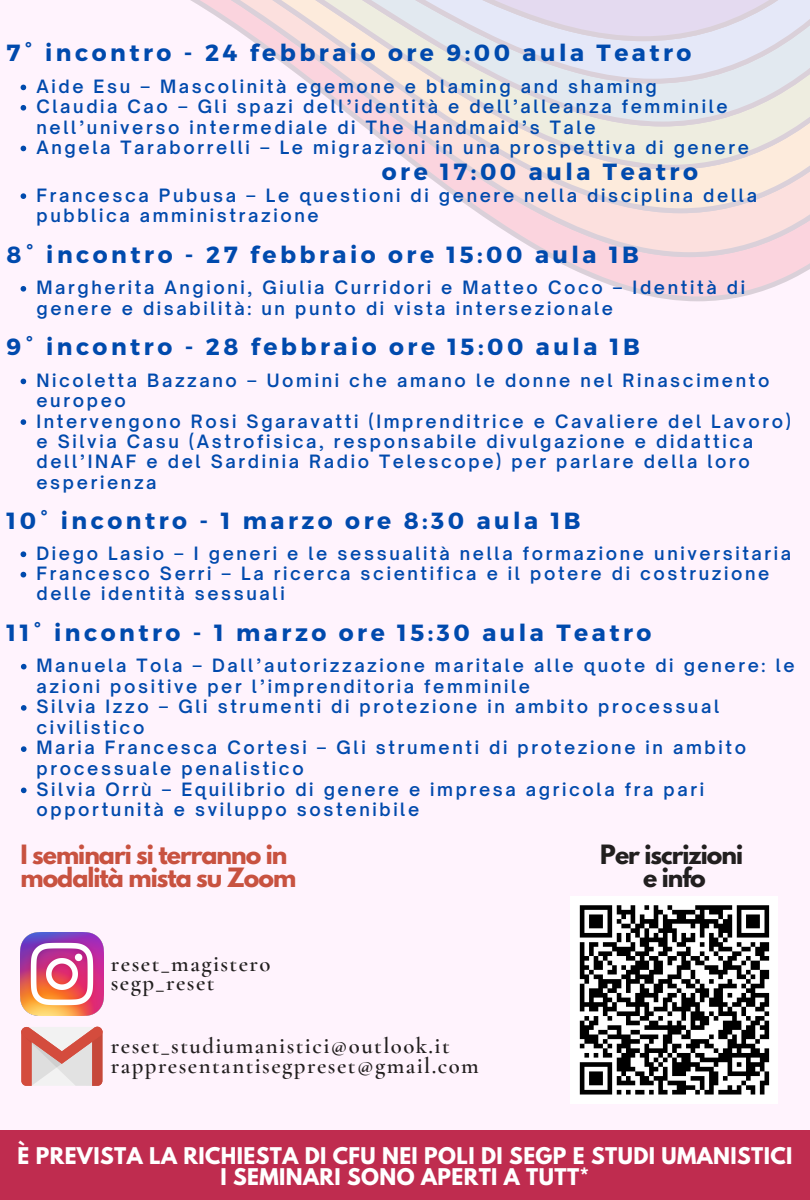
<style>
.page{position:relative;width:810px;height:1200px;background:#fff3fd}
.page>*{position:absolute;margin:0;border:0;box-sizing:border-box;transform-origin:0 0}
.t1{font:700 23.6px/22.5px "League Spartan";letter-spacing:-.04em;color:#c85240}
.t2{font:700 23.6px/22.5px "League Spartan";letter-spacing:-.04em;color:#221f1f;text-align:center}
.t3{font:700 23.4px "Montserrat";letter-spacing:.15em;color:#004aad}
.t4{font:600 22.8px/19.6px "Cormorant Garamond";letter-spacing:.065em;color:#221f1f}
.t5{font:700 20.4px/21px "League Spartan";letter-spacing:.02em;color:#fff;text-align:center}
.t6{font:600 17.6px/20.3px "Open Sauce One";letter-spacing:.15em;color:#004aad}
</style>
<div class="page">
<div style="left:0;top:1131px;width:810px;height:69px;background:#bf2c4f"></div>
<svg style="left:20px;top:257px;width:790px;height:44px"></svg>
<svg style="left:478px;top:213px;width:332px;height:44px;background:#f7dce0"></svg>
<svg style="left:20px;top:170px;width:790px;height:43px"></svg>
<svg style="left:20px;top:126px;width:790px;height:44px"></svg>
<svg style="left:20px;top:84px;width:790px;height:42px"></svg>
<svg style="left:253px;top:41px;width:557px;height:43px;background:#e8e4ea"></svg>
<svg style="left:191px;top:0;width:619px;height:41px;background:#e8e0ea"></svg>
<svg style="left:21px;top:85px;width:5px;height:5px"></svg>
<svg style="left:21px;top:105px;width:5px;height:6px"></svg>
<svg style="left:21px;top:146px;width:5px;height:5px"></svg>
<svg style="left:21px;top:193px;width:5px;height:6px"></svg>
<svg style="left:21px;top:286px;width:5px;height:6px"></svg>
<svg style="left:21px;top:379px;width:5px;height:5px"></svg>
<svg style="left:21px;top:419px;width:5px;height:6px"></svg>
<svg style="left:21px;top:551px;width:5px;height:6px"></svg>
<svg style="left:21px;top:572px;width:5px;height:5px"></svg>
<svg style="left:21px;top:664px;width:6px;height:5px"></svg>
<svg style="left:21px;top:705px;width:6px;height:6px"></svg>
<svg style="left:21px;top:746px;width:6px;height:6px"></svg>
<svg style="left:21px;top:788px;width:6px;height:5px"></svg>
<div style="left:571px;top:896px;width:207px;height:208px;background:#fff"></div>
<svg style="left:579px;top:905px;width:191px;height:190px"></svg>
<svg style="left:21px;top:1026px;width:82px;height:60px"></svg>
<img style="left:20px;top:933px;width:83px;height:82px">
<h2 class="t3" style="left:7px;top:38px;width:686px">7° incontro - 24 febbraio ore 9:00 aula Teatro</h2>
<p class="t6" style="left:36px;top:76px;width:714px">Aide Esu – Mascolinità egemone e blaming and shaming<br>Claudia Cao – Gli spazi dell’identità e dell’alleanza femminile nell’universo intermediale di The Handmaid’s Tale<br>Angela Taraborrelli – Le migrazioni in una prospettiva di genere</p>
<p class="t6" style="left:36px;top:185px;width:722px">Francesca Pubusa – Le questioni di genere nella disciplina della pubblica amministrazione</p>
<h2 class="t3" style="left:382px;top:156px;width:318px">ore 17:00 aula Teatro</h2>
<h2 class="t3" style="left:7px;top:239px;width:634px">8° incontro - 27 febbraio ore 15:00 aula 1B</h2>
<p class="t6" style="left:36px;top:278px;width:710px">Margherita Angioni, Giulia Curridori e Matteo Coco – Identità di genere e disabilità: un punto di vista intersezionale</p>
<h2 class="t3" style="left:7px;top:332px;width:635px">9° incontro - 28 febbraio ore 15:00 aula 1B</h2>
<p class="t6" style="left:36px;top:370px;width:756px">Nicoletta Bazzano – Uomini che amano le donne nel Rinascimento europeo<br>Intervengono Rosi Sgaravatti (Imprenditrice e Cavaliere del Lavoro) e Silvia Casu (Astrofisica, responsabile divulgazione e didattica dell’INAF e del Sardinia Radio Telescope) per parlare della loro esperienza</p>
<h2 class="t3" style="left:7px;top:506px;width:576px">10° incontro - 1 marzo ore 8:30 aula 1B</h2>
<p class="t6" style="left:36px;top:543px;width:756px">Diego Lasio – I generi e le sessualità nella formazione universitaria<br>Francesco Serri – La ricerca scientifica e il potere di costruzione delle identità sessuali</p>
<h2 class="t3" style="left:7px;top:618px;width:646px">11° incontro - 1 marzo ore 15:30 aula Teatro</h2>
<p class="t6" style="left:36px;top:655px;width:760px;line-height:20.6px">Manuela Tola – Dall’autorizzazione maritale alle quote di genere: le azioni positive per l’imprenditoria femminile<br>Silvia Izzo – Gli strumenti di protezione in ambito processual civilistico<br>Maria Francesca Cortesi – Gli strumenti di protezione in ambito processuale penalistico<br>Silvia Orrù – Equilibrio di genere e impresa agricola fra pari opportunità e sviluppo sostenibile</p>
<h1 class="t1" style="left:20px;top:847px;width:277px">I seminari si terranno in modalità mista su Zoom</h1>
<p class="t4" style="left:111px;top:954px;width:161px">reset_magistero segp_reset</p>
<p class="t4" style="left:111px;top:1036px;width:370px;line-height:19.9px">reset_studiumanistici@outlook.it rappresentantisegpreset@gmail.com</p>
<h1 class="t2" style="left:600px;top:847px;width:144px">Per iscrizioni e info</h1>
<p class="t5" style="left:18px;top:1147px;width:776px">È PREVISTA LA RICHIESTA DI CFU NEI POLI DI SEGP E STUDI UMANISTICI<br>I SEMINARI SONO APERTI A TUTT*</p>
</div>
